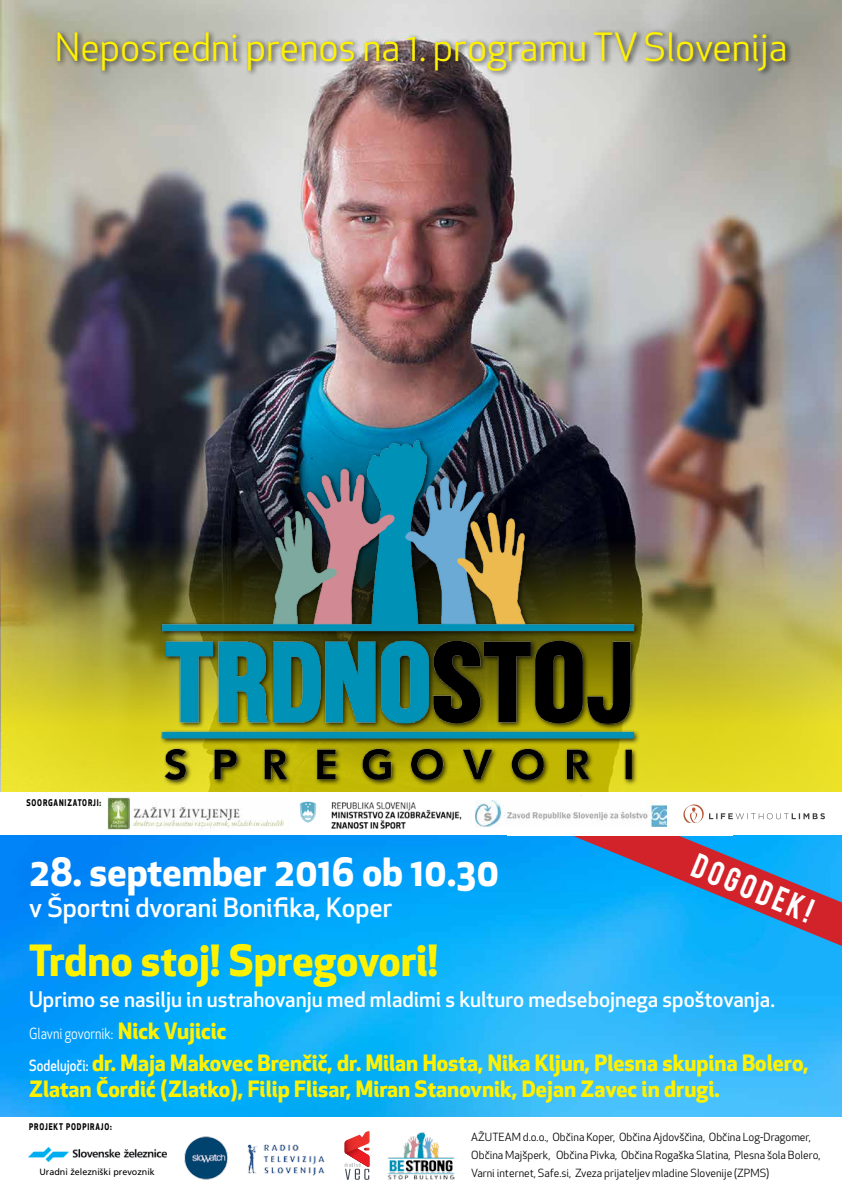
<style>
.page{position:relative;width:842px;height:1191px;background:#fff}
.page>*{position:absolute;margin:0;border:0;box-sizing:border-box;transform-origin:0 0}
.t1{font:700 42px "Apex New";color:#fff200}
.t2{font:38px "Apex New";color:#fff200}
.t3{font:700 38px "Apex New";color:#fff}
.t4{font:27.3px "Bebas";color:#fff}
.t5{font:500 26px "Apex New";color:#fff}
.t6{font:700 22px/26.4px "Apex New";color:#fff200}
.t7{font:500 21px "Apex New";color:#fff}
.t8{font:15px "Apex New";color:#fff;scale:.85 1}
.t9{font:11px/18px "Apex New";color:#000}
.t10{font:700 9px "Apex New";letter-spacing:.12em;color:#000;scale:.8 1}
.t11{font:9px "Frutiger";color:#000}
.s1{font-weight:700;font-size:22px;color:#fff200}
.s2{font-weight:500;font-size:15px;color:#fff}
</style>
<div class="page">
<img style="left:0;top:0;width:842px;height:791px">
<img style="left:184px;top:1136px;width:44px;height:44px">
<img style="left:388px;top:1131px;width:66px;height:48px">
<img style="left:247px;top:1144px;width:78px;height:32px">
<svg style="left:345px;top:1131px;width:24px;height:48px"></svg>
<img style="left:0;top:529px;width:841px;height:262px">
<img style="left:0;top:835px;width:842px;height:281px">
<img style="left:201px;top:402px;width:372px;height:371px;border-radius:50%">
<img style="left:159px;top:436px;width:477px;height:346px">
<img style="left:107px;top:797px;width:178px;height:33px">
<div style="left:54px;top:29px;width:739px;height:49px;background:#000;opacity:.75"></div>
<img style="left:299px;top:801px;width:163px;height:28px">
<img style="left:28px;top:1147px;width:138px;height:14px">
<svg style="left:566px;top:835px;width:276px;height:111px;background:#4b84bb"></svg>
<img style="left:475px;top:801px;width:192px;height:25px">
<svg style="left:683px;top:804px;width:142px;height:19px"></svg>
<h2 class="t2" style="left:55px;top:23px;width:734px">Neposredni prenos na 1. programu TV Slovenija</h2>
<p class="t10" style="left:26px;top:795px;width:95px">SOORGANIZATORJI:</p>
<h3 class="t4" style="left:701px;top:845px;width:129px;rotate:22deg">DOGODEK!</h3>
<h2 class="t3" style="left:29px;top:844px;width:471px">28. september 2016 ob 10.30</h2>
<h3 class="t5" style="left:29px;top:890px;width:365px">v Športni dvorani Bonifika, Koper</h3>
<h1 class="t1" style="left:29px;top:930px;width:410px">Trdno stoj! Spregovori!</h1>
<h3 class="t7" style="left:29px;top:985px;width:747px">Uprimo se nasilju in ustrahovanju med mladimi s kulturo medsebojnega spoštovanja.</h3>
<h3 class="t8" style="left:29px;top:1023px;width:234px">Glavni govornik: <span class="s1">Nick Vujicic</span></h3>
<h3 class="t6" style="left:29px;top:1048px;width:781px"><span class="s2">Sodelujoči:</span> dr. Maja Makovec Brenčič, dr. Milan Hosta, Nika Kljun, Plesna skupina Bolero,<br>Zlatan Čordić (Zlatko), Filip Flisar, Miran Stanovnik, Dejan Zavec in drugi.</h3>
<p class="t9" style="left:471px;top:1128px;width:351px">AŽUTEAM d.o.o., Občina Koper, Občina Ajdovščina, Občina Log-Dragomer,<br>Občina Majšperk, Občina Pivka, Občina Rogaška Slatina, Plesna šola Bolero,<br>Varni internet, Safe.si, Zveza prijateljev mladine Slovenije (ZPMS)</p>
<p class="t10" style="left:29px;top:1120px;width:105px">PROJEKT PODPIRAJO:</p>
<p class="t11" style="left:39px;top:1167px;width:117px">Uradni železniški prevoznik</p>
</div>
